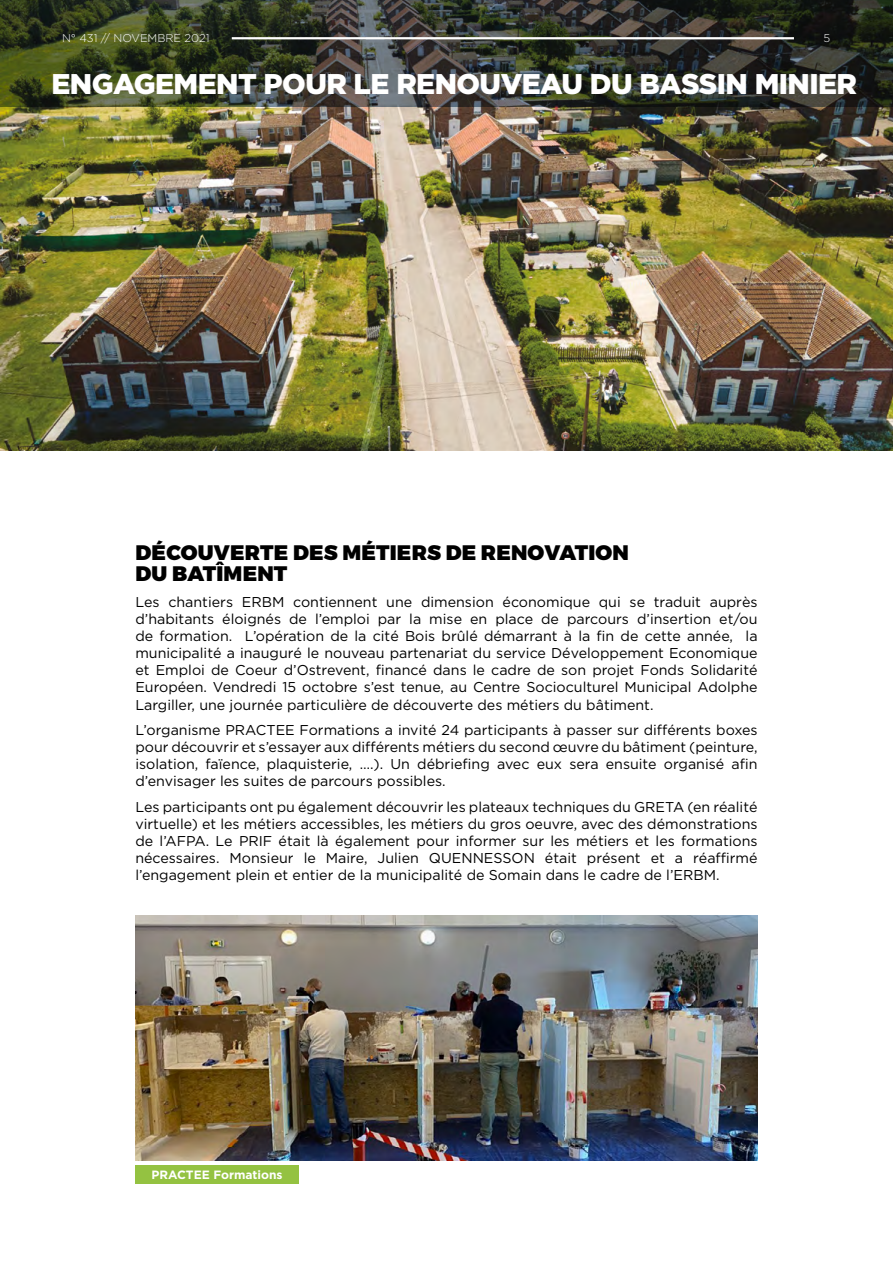
<style>
.page{position:relative;width:893px;height:1263px;background:#fff}
.page>*{position:absolute;margin:0;border:0;box-sizing:border-box;transform-origin:0 0}
.t1{font:900 28.5px "Gotham";letter-spacing:-.02em;color:#fff}
.t2{font:900 21px/21px "Montserrat";letter-spacing:.01em;color:#000}
.t3{font:14.25px/17.1px "Gotham";color:#000;text-align:justify}
.t4{font:700 12px "Gotham";color:#fff}
.t5{font:300 11.25px "Gotham";color:#fff}
</style>
<div class="page">
<img style="left:135px;top:915px;width:623px;height:245px">
<img style="left:0;top:106px;width:893px;height:345px">
<svg style="left:0;top:0;width:893px;height:106px;background:#363a2c"></svg>
<div style="left:135px;top:1165px;width:164px;height:19px;background:#94c241"></div>
<hr style="left:232px;top:37px;width:562px;height:2px;background:#fff">
<p class="t5" style="left:62px;top:32px;width:149px">N° 431 // NOVEMBRE 2021</p>
<p class="t5" style="left:823px;top:32px;width:8px">5</p>
<h1 class="t1" style="left:51px;top:67px;width:807px">ENGAGEMENT POUR LE RENOUVEAU DU BASSIN MINIER</h1>
<h2 class="t2" style="left:135px;top:543px;width:495px">DÉCOUVERTE DES MÉTIERS DE RENOVATION<br>DU BATÎMENT</h2>
<p class="t3" style="left:135px;top:593px;width:624px">Les chantiers ERBM contiennent une dimension économique qui se traduit auprès d’habitants éloignés de l’emploi par la mise en place de parcours d’insertion et/ou de formation. L’opération de la cité Bois brûlé démarrant à la fin de cette année, la municipalité a inauguré le nouveau partenariat du service Développement Economique et Emploi de Coeur d’Ostrevent, financé dans le cadre de son projet Fonds Solidarité Européen. Vendredi 15 octobre s’est tenue, au Centre Socioculturel Municipal Adolphe Largiller, une journée particulière de découverte des métiers du bâtiment.</p>
<p class="t3" style="left:135px;top:721px;width:624px">L’organisme PRACTEE Formations a invité 24 participants à passer sur différents boxes pour découvrir et s’essayer aux différents métiers du second œuvre du bâtiment (peinture, isolation, faïence, plaquisterie, ….). Un débriefing avec eux sera ensuite organisé afin d’envisager les suites de parcours possibles.</p>
<p class="t3" style="left:135px;top:798px;width:624px">Les participants ont pu également découvrir les plateaux techniques du GRETA (en réalité virtuelle) et les métiers accessibles, les métiers du gros oeuvre, avec des démonstrations de l’AFPA. Le PRIF était là également pour informer sur les métiers et les formations nécessaires. Monsieur le Maire, Julien QUENNESSON était présent et a réaffirmé l’engagement plein et entier de la municipalité de Somain dans le cadre de l’ERBM.</p>
<p class="t4" style="left:151px;top:1167px;width:133px">PRACTEE Formations</p>
</div>
